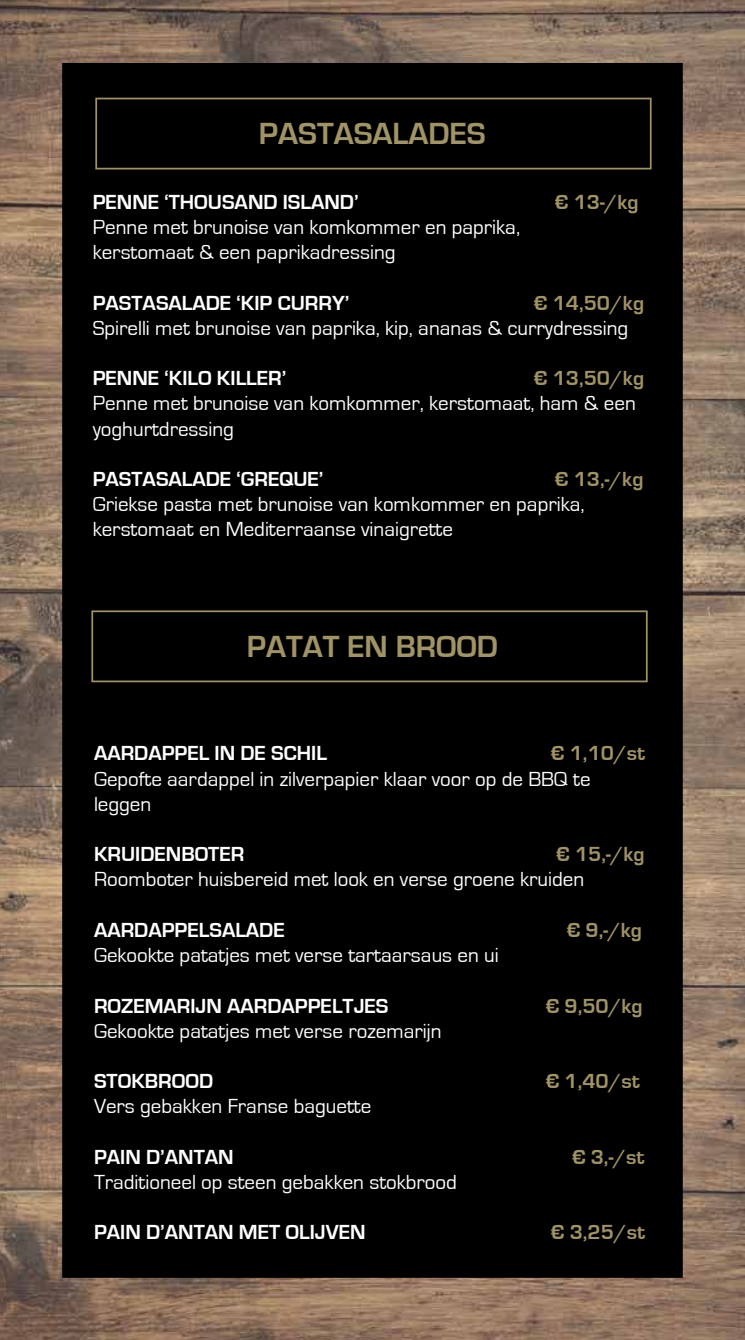
<style>
.page{position:relative;width:745px;height:1340px;background:#fff}
.page>*{position:absolute;margin:0;border:0;box-sizing:border-box;transform-origin:0 0}
.t1{font:700 31.5px "Eurostile";color:#a09364}
.t2{font:21px/25.2px "Eurostile";color:#fff}
.t3{font:700 21px "Eurostile";color:#fff}
.t4{font:700 21px "Eurostile";color:#a09364}
</style>
<div class="page">
<img style="left:0;top:0;width:744px;height:1339px">
<div style="left:63px;top:64px;width:618px;height:1212px;background:#000"></div>
<div style="left:95px;top:98px;width:556px;height:71px;border:2px solid #a09364"></div>
<div style="left:91px;top:610px;width:556px;height:72px;border:2px solid #a09364"></div>
<h1 class="t1" style="left:258px;top:116px;width:228px">PASTASALADES</h1>
<p class="t3" style="left:93px;top:190px;width:267px">PENNE ‘THOUSAND ISLAND’</p>
<p class="t4" style="left:555px;top:190px;width:85px">€ 13-/kg</p>
<p class="t2" style="left:93px;top:215px;width:428px">Penne met brunoise van komkommer en paprika, kerstomaat &amp; een paprikadressing</p>
<p class="t3" style="left:93px;top:291px;width:258px">PASTASALADE ‘KIP CURRY’</p>
<p class="t4" style="left:534px;top:291px;width:111px">€ 14,50/kg</p>
<p class="t2" style="left:93px;top:316px;width:536px">Spirelli met brunoise van paprika, kip, ananas &amp; currydressing</p>
<p class="t3" style="left:93px;top:367px;width:195px">PENNE ‘KILO KILLER’</p>
<p class="t4" style="left:534px;top:367px;width:111px">€ 13,50/kg</p>
<p class="t2" style="left:93px;top:391px;width:544px">Penne met brunoise van komkommer, kerstomaat, ham &amp; een yoghurtdressing</p>
<p class="t3" style="left:93px;top:467px;width:232px">PASTASALADE ‘GREQUE’</p>
<p class="t4" style="left:555px;top:467px;width:90px">€ 13,-/kg</p>
<p class="t2" style="left:93px;top:492px;width:493px">Griekse pasta met brunoise van komkommer en paprika, kerstomaat en Mediterraanse vinaigrette</p>
<h1 class="t1" style="left:247px;top:629px;width:252px">PATAT EN BROOD</h1>
<p class="t3" style="left:94px;top:742px;width:234px">AARDAPPEL IN DE SCHIL</p>
<p class="t4" style="left:551px;top:742px;width:95px">€ 1,10/st</p>
<p class="t2" style="left:94px;top:766px;width:498px">Gepofte aardappel in zilverpapier klaar voor op de BBQ te leggen</p>
<p class="t3" style="left:94px;top:843px;width:152px">KRUIDENBOTER</p>
<p class="t4" style="left:556px;top:843px;width:90px">€ 15,-/kg</p>
<p class="t2" style="left:94px;top:867px;width:491px">Roomboter huisbereid met look en verse groene kruiden</p>
<p class="t3" style="left:94px;top:918px;width:192px">AARDAPPELSALADE</p>
<p class="t4" style="left:566px;top:918px;width:76px">€ 9,-/kg</p>
<p class="t2" style="left:94px;top:943px;width:406px">Gekookte patatjes met verse tartaarsaus en ui</p>
<p class="t3" style="left:94px;top:994px;width:296px">ROZEMARIJN AARDAPPELTJES</p>
<p class="t4" style="left:545px;top:994px;width:98px">€ 9,50/kg</p>
<p class="t2" style="left:94px;top:1018px;width:349px">Gekookte patatjes met verse rozemarijn</p>
<p class="t3" style="left:94px;top:1069px;width:121px">STOKBROOD</p>
<p class="t4" style="left:545px;top:1069px;width:95px">€ 1,40/st</p>
<p class="t2" style="left:94px;top:1094px;width:278px">Vers gebakken Franse baguette</p>
<p class="t3" style="left:94px;top:1145px;width:141px">PAIN D’ANTAN</p>
<p class="t4" style="left:572px;top:1145px;width:74px">€ 3,-/st</p>
<p class="t2" style="left:94px;top:1169px;width:364px">Traditioneel op steen gebakken stokbrood</p>
<p class="t3" style="left:94px;top:1221px;width:273px">PAIN D’ANTAN MET OLIJVEN</p>
<p class="t4" style="left:551px;top:1221px;width:95px">€ 3,25/st</p>
</div>
